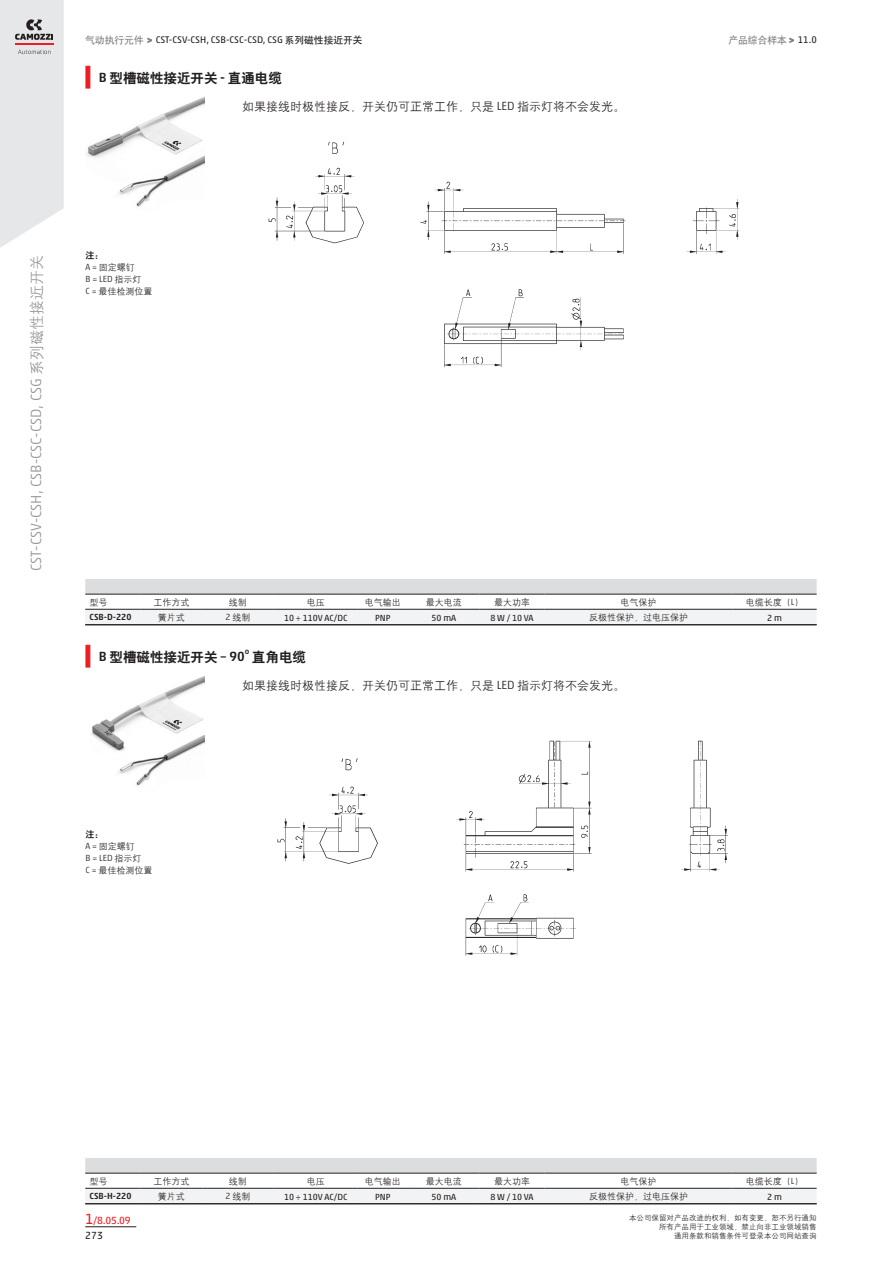
<style>
.page{position:relative;width:893px;height:1263px;background:#fff}
.page>*{position:absolute;margin:0;border:0;box-sizing:border-box;transform-origin:0 0}
.t1{font:300 15px "Akko W1 G";color:#939598}
.blockTitle_value{font:13.5px "H Yb 2 gj";color:#231f20}
.normal_value{font:12px "H Yg 2 gj";color:#231f20}
.secL{font:10.5px "Akko W1 G";color:#ee1d23}
.t2{font:10.5px "Akko W1 G";color:#231f20}
.t3{font:9.75px "Akko W1 G";color:#231f20}
.t4{font:9.75px "H Yb 1 gj";color:#808285}
.models_header{font:9px "H Yg 2 gj";color:#231f20}
.models_cell{font:9px "Akko W1 G";color:#231f20}
.models_cell-2{font:9px "H Yg 2 gj";color:#231f20}
.note_value{font:9px "H Yg 2 gj";color:#231f20}
.models_row_header{font:500 9px "Akko W1 G";color:#231f20}
.note_value-2{font:300 9px "Akko W1 G";color:#231f20}
.models_model{font:9px "H Yg 2 gj";color:#231f20}
.note_value-3{font:9px "H Yb 2 gj";color:#231f20}
.blockTitle_value-2{font:500 7.8px "Akko W1 G";color:#231f20}
.t5{font:7.5px/9px "H Yg 2 gj";color:#231f20;text-align:right}
.s1{font-family:"H Yb 1 gj";color:#808285}
.s2{font-size:9px;color:#808285}
.s3{font-family:"H Yb 1 gj"}
.s4{font-family:"Akko W1 G";font-weight:500}
.s5{font-family:"Akko W1 G";font-weight:300}
.s6{font-family:"Akko W1 G";font-size:9px}
.s7{font-family:"Akko W1 G";color:#231f20}
.s8{font-family:"H Yg 2 gj";font-weight:400}
.s9{font-size:15px}
</style>
<div class="page">
<hr style="left:85px;top:1226px;width:51px;height:1px;background:#231f20">
<svg style="left:0;top:0;width:64px;height:248px;background:#e4e4e6"></svg>
<svg style="left:147px;top:38px;width:5px;height:5px"></svg>
<svg style="left:789px;top:38px;width:5px;height:5px"></svg>
<hr style="left:86px;top:66px;width:4px;height:22px;background:#ee1d23">
<div style="left:85px;top:579px;width:732px;height:15px;background:#dcdddf"></div>
<div style="left:86px;top:610px;width:730px;height:14px;background:#f2f3f4"></div>
<hr style="left:85px;top:594px;width:56px;height:1px;background:#231f20">
<hr style="left:85px;top:609px;width:56px;height:1px;background:#231f20">
<hr style="left:141px;top:594px;width:61px;height:1px;background:#231f20">
<hr style="left:141px;top:609px;width:61px;height:1px;background:#231f20">
<hr style="left:202px;top:594px;width:72px;height:1px;background:#231f20">
<hr style="left:202px;top:609px;width:72px;height:1px;background:#231f20">
<hr style="left:274px;top:594px;width:84px;height:1px;background:#231f20">
<hr style="left:274px;top:609px;width:84px;height:1px;background:#231f20">
<hr style="left:358px;top:594px;width:50px;height:1px;background:#231f20">
<hr style="left:358px;top:609px;width:50px;height:1px;background:#231f20">
<hr style="left:408px;top:594px;width:72px;height:1px;background:#231f20">
<hr style="left:408px;top:609px;width:72px;height:1px;background:#231f20">
<hr style="left:480px;top:594px;width:64px;height:1px;background:#231f20">
<hr style="left:480px;top:609px;width:64px;height:1px;background:#231f20">
<hr style="left:544px;top:594px;width:189px;height:1px;background:#231f20">
<hr style="left:544px;top:609px;width:189px;height:1px;background:#231f20">
<hr style="left:733px;top:594px;width:84px;height:1px;background:#231f20">
<hr style="left:733px;top:609px;width:84px;height:1px;background:#231f20">
<hr style="left:85px;top:624px;width:732px;height:1px;background:#231f20">
<img style="left:86px;top:97px;width:119px;height:110px">
<img style="left:268px;top:141px;width:472px;height:226px">
<hr style="left:86px;top:645px;width:4px;height:22px;background:#ee1d23">
<div style="left:85px;top:1158px;width:732px;height:15px;background:#dcdddf"></div>
<div style="left:86px;top:1189px;width:730px;height:14px;background:#f2f3f4"></div>
<hr style="left:85px;top:1173px;width:56px;height:1px;background:#231f20">
<hr style="left:85px;top:1188px;width:56px;height:1px;background:#231f20">
<hr style="left:141px;top:1173px;width:61px;height:1px;background:#231f20">
<hr style="left:141px;top:1188px;width:61px;height:1px;background:#231f20">
<hr style="left:202px;top:1173px;width:72px;height:1px;background:#231f20">
<hr style="left:202px;top:1188px;width:72px;height:1px;background:#231f20">
<hr style="left:274px;top:1173px;width:84px;height:1px;background:#231f20">
<hr style="left:274px;top:1188px;width:84px;height:1px;background:#231f20">
<hr style="left:358px;top:1173px;width:50px;height:1px;background:#231f20">
<hr style="left:358px;top:1188px;width:50px;height:1px;background:#231f20">
<hr style="left:408px;top:1173px;width:72px;height:1px;background:#231f20">
<hr style="left:408px;top:1188px;width:72px;height:1px;background:#231f20">
<hr style="left:480px;top:1173px;width:64px;height:1px;background:#231f20">
<hr style="left:480px;top:1188px;width:64px;height:1px;background:#231f20">
<hr style="left:544px;top:1173px;width:189px;height:1px;background:#231f20">
<hr style="left:544px;top:1188px;width:189px;height:1px;background:#231f20">
<hr style="left:733px;top:1173px;width:84px;height:1px;background:#231f20">
<hr style="left:733px;top:1188px;width:84px;height:1px;background:#231f20">
<hr style="left:85px;top:1203px;width:732px;height:1px;background:#231f20">
<img style="left:91px;top:676px;width:114px;height:110px">
<img style="left:277px;top:740px;width:451px;height:216px">
<p class="t3" style="left:85px;top:33px;width:279px"><span class="s1">气动执行元件</span> <span class="s2">&gt;</span> CST-CSV-CSH, CSB-CSC-CSD, CSG <span class="s3">系列磁性接近开关</span></p>
<p class="blockTitle_value" style="left:99px;top:71px;width:185px"><span class="s4">B</span> 型槽磁性接近开关 <span class="s4">-</span> 直通电缆</p>
<p class="normal_value" style="left:242px;top:100px;width:384px">如果接线时极性接反，开关仍可正常工作，只是 <span class="s5">LED</span> 指示灯将不会发光。</p>
<p class="t4" style="left:728px;top:35px;width:90px">产品综合样本 <span class="s6">&gt;</span> <span class="s7">11.0</span></p>
<p class="t1" style="left:25px;top:571px;width:318px;rotate:-90deg">CST-CSV-CSH, CSB-CSC-CSD, CSG <span class="s8">系列磁性接近开关</span></p>
<p class="note_value-3" style="left:86px;top:251px;width:19px">注：</p>
<p class="note_value" style="left:86px;top:263px;width:51px"><span class="s5">A =</span> 固定螺钉</p>
<p class="note_value-2" style="left:86px;top:273px;width:57px">B = LED <span class="s8">指示灯</span></p>
<p class="note_value" style="left:86px;top:287px;width:68px"><span class="s5">C =</span> 最佳检测位置</p>
<p class="models_model" style="left:89px;top:598px;width:20px">型号</p>
<p class="models_header" style="left:153px;top:598px;width:37px">工作方式</p>
<p class="models_header" style="left:229px;top:598px;width:19px">线制</p>
<p class="models_header" style="left:307px;top:598px;width:19px">电压</p>
<p class="models_header" style="left:365px;top:598px;width:37px">电气输出</p>
<p class="models_header" style="left:426px;top:598px;width:37px">最大电流</p>
<p class="models_header" style="left:494px;top:598px;width:37px">最大功率</p>
<p class="models_header" style="left:621px;top:598px;width:37px">电气保护</p>
<p class="models_header" style="left:746px;top:598px;width:59px">电缆长度（<span class="s5">L</span>）</p>
<p class="models_row_header" style="left:89px;top:610px;width:43px">CSB-D-220</p>
<p class="models_cell-2" style="left:158px;top:613px;width:28px">簧片式</p>
<p class="models_cell-2" style="left:226px;top:613px;width:26px"><span class="s5">2</span> 线制</p>
<p class="models_cell" style="left:284px;top:611px;width:65px">10 ÷ 110V AC/DC</p>
<p class="models_cell" style="left:375px;top:611px;width:17px">PNP</p>
<p class="models_cell" style="left:431px;top:611px;width:26px">50 mA</p>
<p class="models_cell" style="left:491px;top:611px;width:44px">8 W / 10 VA</p>
<p class="models_cell-2" style="left:589px;top:613px;width:100px">反极性保护，过电压保护</p>
<p class="models_cell" style="left:767px;top:611px;width:16px">2 m</p>
<p class="blockTitle_value" style="left:99px;top:650px;width:147px"><span class="s4">B</span> 型槽磁性接近开关 <span class="s4">– 90</span></p>
<p class="blockTitle_value-2" style="left:245px;top:645px;width:6px">o</p>
<p class="blockTitle_value" style="left:252px;top:650px;width:55px">直角电缆</p>
<p class="normal_value" style="left:242px;top:679px;width:384px">如果接线时极性接反，开关仍可正常工作，只是 <span class="s5">LED</span> 指示灯将不会发光。</p>
<p class="note_value-3" style="left:86px;top:830px;width:19px">注：</p>
<p class="note_value" style="left:86px;top:842px;width:51px"><span class="s5">A =</span> 固定螺钉</p>
<p class="note_value-2" style="left:86px;top:852px;width:57px">B = LED <span class="s8">指示灯</span></p>
<p class="note_value" style="left:86px;top:866px;width:68px"><span class="s5">C =</span> 最佳检测位置</p>
<p class="models_model" style="left:89px;top:1177px;width:20px">型号</p>
<p class="models_header" style="left:153px;top:1177px;width:37px">工作方式</p>
<p class="models_header" style="left:229px;top:1177px;width:19px">线制</p>
<p class="models_header" style="left:307px;top:1177px;width:19px">电压</p>
<p class="models_header" style="left:365px;top:1177px;width:37px">电气输出</p>
<p class="models_header" style="left:426px;top:1177px;width:37px">最大电流</p>
<p class="models_header" style="left:494px;top:1177px;width:37px">最大功率</p>
<p class="models_header" style="left:621px;top:1177px;width:37px">电气保护</p>
<p class="models_header" style="left:746px;top:1177px;width:59px">电缆长度（<span class="s5">L</span>）</p>
<p class="models_row_header" style="left:89px;top:1189px;width:43px">CSB-H-220</p>
<p class="models_cell-2" style="left:158px;top:1192px;width:28px">簧片式</p>
<p class="models_cell-2" style="left:226px;top:1192px;width:26px"><span class="s5">2</span> 线制</p>
<p class="models_cell" style="left:284px;top:1190px;width:65px">10 ÷ 110V AC/DC</p>
<p class="models_cell" style="left:375px;top:1190px;width:17px">PNP</p>
<p class="models_cell" style="left:431px;top:1190px;width:26px">50 mA</p>
<p class="models_cell" style="left:491px;top:1190px;width:44px">8 W / 10 VA</p>
<p class="models_cell-2" style="left:589px;top:1192px;width:100px">反极性保护，过电压保护</p>
<p class="models_cell" style="left:767px;top:1190px;width:16px">2 m</p>
<p class="secL" style="left:85px;top:1212px;width:47px"><span class="s9">1</span>/8.05.09</p>
<p class="t2" style="left:85px;top:1228px;width:19px">273</p>
<p class="t5" style="left:629px;top:1213px;width:189px">本公司保留对产品改进的权利，如有变更，恕不另行通知所有产品用于工业领域，禁止向非工业领域销售<br>通用条款和销售条件可登录本公司网站查询</p>
</div>
